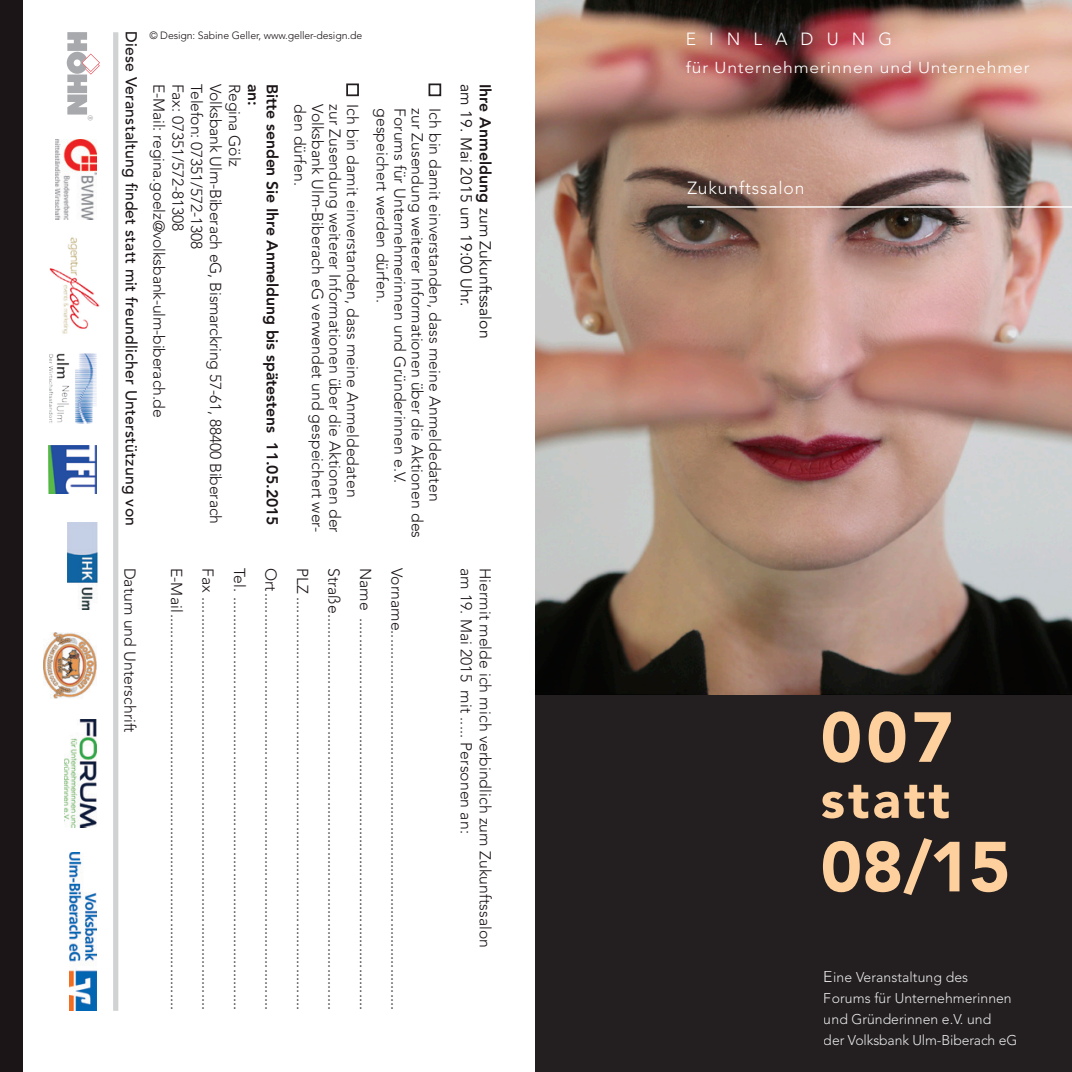
<style>
.page{position:relative;width:1072px;height:1072px;background:#fff}
.page>*{position:absolute;margin:0;border:0;box-sizing:border-box;transform-origin:0 0}
.t1{font:900 70px "Avenir";letter-spacing:.03em;color:#fdd09e}
.t2{font:900 52.5px "Avenir";letter-spacing:.06em;color:#fdd09e}
.t3{font:300 17.5px "Avenir";letter-spacing:.05em;color:#fff}
.t4{font:300 17.5px "Avenir";letter-spacing:.75em;color:#fff}
.t5{font:300 15.75px/31.5px "Avenir";letter-spacing:.005em;color:#1c1517}
.t6{font:500 15.75px "Avenir";letter-spacing:.015em;color:#1c1517}
.t7{font:800 15.75px "Avenir";letter-spacing:-.005em;color:#1c1517}
.t8{font:15.75px/18.9px "Avenir";letter-spacing:.005em;color:#1c1517}
.t9{font:300 15.75px "Avenir";letter-spacing:.05em;color:#fff;scale:1.11 1}
.t10{font:300 14px/21px "Avenir";color:#fff}
.t11{font:11.38px "Myriad";color:#a8a9ad}
.t12{font:300 10.5px "Avenir";letter-spacing:-.01em;color:#1c1517}
.s1{font-weight:800}
.s2{font-size:15.75px}
</style>
<div class="page">
<div style="left:536px;top:0;width:535px;height:1071px;background:#231f20"></div>
<img style="left:536px;top:0;width:535px;height:694px">
<hr style="left:687px;top:206px;width:384px;height:2px;background:#fff">
<div style="left:0;top:0;width:22px;height:1071px;background:#1c1517"></div>
<img style="left:67px;top:522px;width:31px;height:87px">
<img style="left:43px;top:632px;width:54px;height:66px">
<div style="left:113px;top:32px;width:5px;height:978px;background:#d1d2d4"></div>
<div style="left:428px;top:83px;width:13px;height:13px;border:2px solid #231f20"></div>
<div style="left:346px;top:83px;width:13px;height:13px;border:2px solid #231f20"></div>
<img style="left:64px;top:719px;width:33px;height:108px">
<img style="left:49px;top:353px;width:47px;height:71px">
<img style="left:56px;top:140px;width:40px;height:80px">
<img style="left:48px;top:445px;width:48px;height:48px">
<img style="left:69px;top:852px;width:27px;height:158px">
<svg style="left:67px;top:32px;width:33px;height:83px"></svg>
<img style="left:49px;top:237px;width:51px;height:97px">
<p class="t11" style="left:95px;top:115px;width:7px;rotate:90deg">®</p>
<p class="t6" style="left:140px;top:31px;width:496px;rotate:90deg">Diese Veranstaltung findet statt mit freundlicher Unterstützung von</p>
<p class="t12" style="left:149px;top:29px;width:214px">© Design: Sabine Geller, www.geller-design.de</p>
<p class="t5" style="left:175px;top:84px;width:335px;rotate:90deg">E-Mail: regina.goelz@volksbank-ulm-biberach.de</p>
<p class="t5" style="left:194px;top:84px;width:149px;rotate:90deg">Fax: 07351/572-81308</p>
<p class="t5" style="left:212px;top:84px;width:167px;rotate:90deg">Telefon: 07351/572-1308</p>
<p class="t5" style="left:231px;top:84px;width:441px;rotate:90deg">Volksbank Ulm-Biberach eG, Bismarckring 57-61, 88400 Biberach</p>
<p class="t5" style="left:250px;top:84px;width:85px;rotate:90deg">Regina Gölz</p>
<p class="t7" style="left:263px;top:84px;width:24px;rotate:90deg">an:</p>
<p class="t7" style="left:282px;top:84px;width:443px;rotate:90deg">Bitte senden Sie Ihre Anmeldung bis spätestens 11.05.2015</p>
<p class="t5" style="left:333px;top:104px;width:429px;rotate:90deg">Volksbank Ulm-Biberach eG verwendet und gespeichert wer-</p>
<p class="t5" style="left:351px;top:104px;width:430px;rotate:90deg">zur Zusendung weiterer Informationen über die Aktionen der</p>
<p class="t5" style="left:368px;top:104px;width:395px;rotate:90deg">Ich bin damit einverstanden, dass meine Anmeldedaten</p>
<p class="t5" style="left:398px;top:108px;width:196px;rotate:90deg">gespeichert werden dürfen.</p>
<p class="t5" style="left:415px;top:108px;width:377px;rotate:90deg">Forums für Unternehmerinnen und Gründerinnen e.V.</p>
<p class="t5" style="left:433px;top:108px;width:431px;rotate:90deg">zur Zusendung weiterer Informationen über die Aktionen des</p>
<p class="t5" style="left:450px;top:108px;width:395px;rotate:90deg">Ich bin damit einverstanden, dass meine Anmeldedaten</p>
<p class="t5" style="left:316px;top:104px;width:83px;rotate:90deg">den dürfen.</p>
<p class="t8" style="left:494px;top:84px;width:256px;rotate:90deg"><span class="s1">Ihre Anmeldung</span> zum Zukunftssalon am 19. Mai 2015 um 19:00 Uhr.</p>
<p class="t5" style="left:146px;top:567px;width:166px;rotate:90deg">Datum und Unterschrift</p>
<p class="t5" style="left:192px;top:567px;width:444px;rotate:90deg">E-Mail...............................................................................................</p>
<p class="t5" style="left:224px;top:567px;width:444px;rotate:90deg">Fax ...................................................................................................</p>
<p class="t5" style="left:255px;top:567px;width:444px;rotate:90deg">Tel. ...................................................................................................</p>
<p class="t5" style="left:287px;top:567px;width:444px;rotate:90deg">Ort....................................................................................................</p>
<p class="t5" style="left:318px;top:567px;width:444px;rotate:90deg">PLZ ...................................................................................................</p>
<p class="t5" style="left:381px;top:567px;width:444px;rotate:90deg">Name ..............................................................................................<br>Straße...............................................................................................</p>
<p class="t5" style="left:413px;top:567px;width:444px;rotate:90deg">Vorname...........................................................................................</p>
<p class="t5" style="left:482px;top:567px;width:267px;rotate:90deg">am 19. Mai 2015 mit ..... Personen an:</p>
<p class="t5" style="left:501px;top:567px;width:382px;rotate:90deg">Hiermit melde ich mich verbindlich zum Zukunftssalon</p>
<p class="t4" style="left:685px;top:29px;width:208px">EINLADUNG</p>
<p class="t9" style="left:685px;top:58px;width:311px">für Unternehmerinnen und Unternehmer</p>
<p class="t3" style="left:687px;top:177px;width:119px">Zukunftssalon</p>
<p class="t1" style="left:820px;top:695px;width:134px">007</p>
<p class="t2" style="left:820px;top:767px;width:131px">statt</p>
<p class="t1" style="left:820px;top:824px;width:192px">08/15</p>
<p class="t10" style="left:823px;top:966px;width:195px"><span class="s2">E</span>ine Veranstaltung des<br>Forums für Unternehmerinnen und Gründerinnen e.V. und<br>der Volksbank Ulm-Biberach eG</p>
</div>
